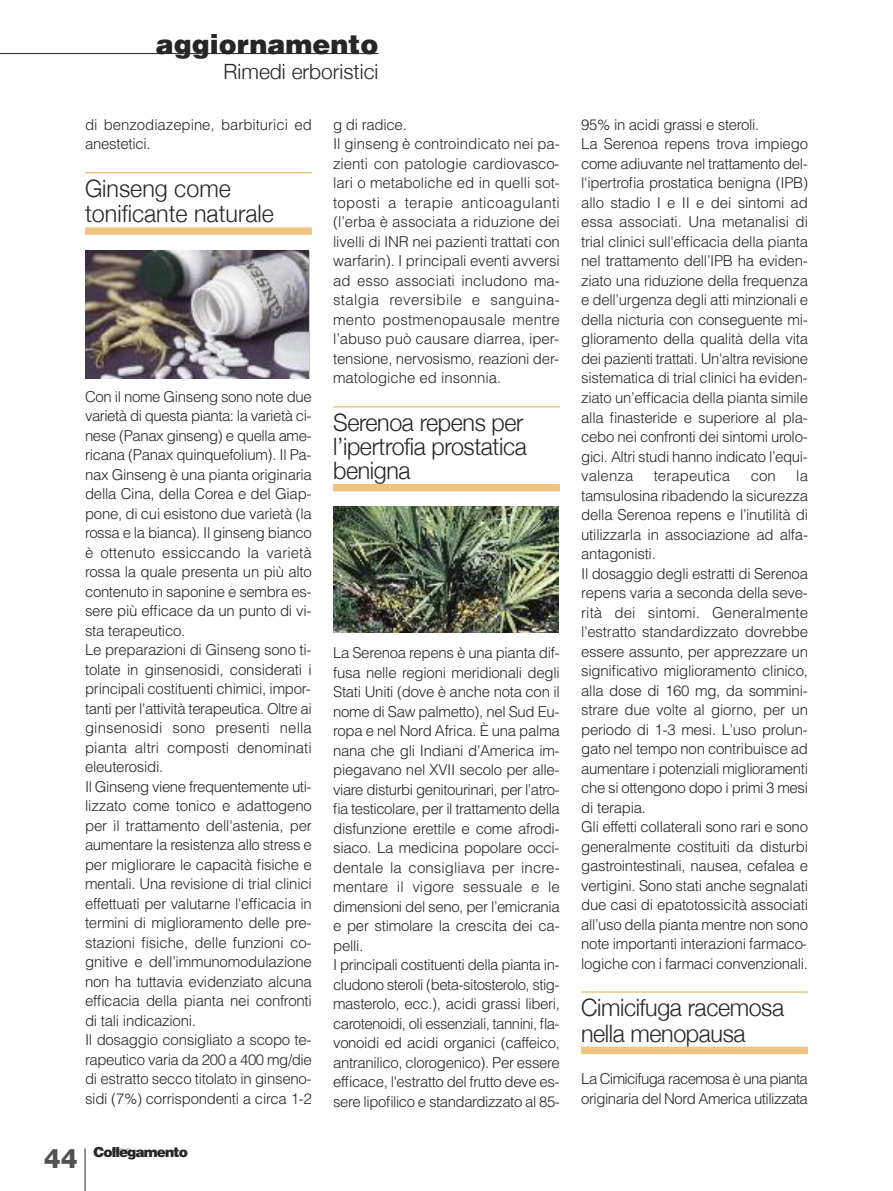
<style>
.page{position:relative;width:893px;height:1191px;background:#fff}
.page>*{position:absolute;margin:0;border:0;box-sizing:border-box;transform-origin:0 0}
.t1{font:900 27px "Helvetica";color:#272627}
.t2{font:300 24px/25.5px "Helvetica Neue";letter-spacing:-.015em;color:#272627}
.t3{font:300 21px "Helvetica Neue";color:#272627}
.t4{font:300 15px/19.5px "Helvetica";letter-spacing:-.02em;color:#272627}
.t5{font:300 15px/19.5px "Helvetica";color:#272627}
.t6{font:300 15px "Helvetica";letter-spacing:.005em;color:#272627}
.t7{font:900 13.8px "Helvetica";letter-spacing:-.07em;color:#272627}
.t8{font:300 6.45px "Helvetica Neue";color:#272627}
.s1{font-family:"Helvetica Neue";font-weight:800;font-size:27px;color:#525152}
</style>
<div class="page">
<hr style="left:85px;top:1148px;width:1px;height:43px;background:#272627">
<hr style="left:0;top:53px;width:378px;height:1px;background:#272627">
<hr style="left:85px;top:172px;width:227px;height:1px;background:#efc480">
<div style="left:85px;top:227px;width:227px;height:8px;background:#efc480"></div>
<hr style="left:333px;top:406px;width:227px;height:1px;background:#efc480">
<div style="left:333px;top:484px;width:227px;height:7px;background:#efc480"></div>
<hr style="left:581px;top:991px;width:227px;height:1px;background:#efc480">
<div style="left:581px;top:1046px;width:227px;height:8px;background:#efc480"></div>
<img style="left:85px;top:251px;width:223px;height:127px">
<img style="left:334px;top:506px;width:224px;height:126px">
<h1 class="t1" style="left:156px;top:29px;width:224px">aggiornamento</h1>
<h3 class="t3" style="left:224px;top:58px;width:156px">Rimedi erboristici</h3>
<p class="t4" style="left:85px;top:115px;width:228px">di benzodiazepine, barbiturici ed anestetici.</p>
<h2 class="t2" style="left:85px;top:175px;width:190px">Ginseng come tonificante naturale</h2>
<p class="t4" style="left:85px;top:387px;width:228px">Con il nome Ginseng sono note due varietà di questa pianta: la varietà ci&shy;nese (Panax ginseng) e quella ame&shy;ricana (Panax quinquefolium). Il Pa&shy;nax Ginseng è una pianta originaria della Cina, della Corea e del Giap&shy;pone, di cui esistono due varietà (la rossa e la bianca). Il ginseng bianco è ottenuto essiccando la varietà rossa la quale presenta un più alto contenuto in saponine e sembra es&shy;sere più efficace da un punto di vi&shy;sta terapeutico.<br>Le preparazioni di Ginseng sono ti&shy;tolate in ginsenosidi, considerati i principali costituenti chimici, impor&shy;tanti per l'attività terapeutica. Oltre ai ginsenosidi sono presenti nella pianta altri composti denominati eleuterosidi.<br>Il Ginseng viene frequentemente uti&shy;lizzato come tonico e adattogeno per il trattamento dell'astenia, per aumentare la resistenza allo stress e per migliorare le capacità fisiche e mentali. Una revisione di trial clinici effettuati per valutarne l'efficacia in termini di miglioramento delle pre&shy;stazioni fisiche, delle funzioni co&shy;gnitive e dell’immunomodulazione non ha tuttavia evidenziato alcuna efficacia della pianta nei confronti di tali indicazioni.<br>Il dosaggio consigliato a scopo te&shy;rapeutico varia da 200 a 400 mg/die di estratto secco titolato in ginseno&shy;sidi (7%) corrispondenti a circa 1-2</p>
<p class="t7" style="left:44px;top:1143px;width:145px"><span class="s1">44</span> Collegamento</p>
<p class="t8" style="left:112px;top:1145px;width:20px">nuovo</p>
<p class="t5" style="left:333px;top:115px;width:228px">g di radice.<br>Il ginseng è controindicato nei pa&shy;zienti con patologie cardiovasco&shy;lari o metaboliche ed in quelli sot&shy;toposti a terapie anticoagulanti (l’erba è associata a riduzione dei livelli di INR nei pazienti trattati con warfarin). I principali eventi avversi ad esso associati includono ma&shy;stalgia reversibile e sanguina&shy;mento postmenopausale mentre l’abuso può causare diarrea, iper&shy;tensione, nervosismo, reazioni der&shy;matologiche ed insonnia.</p>
<h2 class="t2" style="left:333px;top:410px;width:195px;line-height:24px">serenoa repens per l’ipertrofia prostatica benigna</h2>
<p class="t4" style="left:333px;top:643px;width:228px">La Serenoa repens è una pianta dif&shy;fusa nelle regioni meridionali degli Stati Uniti (dove è anche nota con il nome di Saw palmetto), nel Sud Eu&shy;ropa e nel Nord Africa. È una palma nana che gli Indiani d’America im&shy;piegavano nel XVII secolo per alle&shy;viare disturbi genitourinari, per l’atro&shy;fia testicolare, per il trattamento della disfunzione erettile e come afrodi&shy;siaco. La medicina popolare occi&shy;dentale la consigliava per incre&shy;mentare il vigore sessuale e le dimensioni del seno, per l’emicrania e per stimolare la crescita dei ca&shy;pelli.<br>I principali costituenti della pianta in&shy;cludono steroli (beta-sitosterolo, stig&shy;masterolo, ecc.), acidi grassi liberi, carotenoidi, oli essenziali, tannini, fla&shy;vonoidi ed acidi organici (caffeico, antranilico, clorogenico). Per essere efficace, l'estratto del frutto deve es&shy;sere lipofilico e standardizzato al 85-</p>
<p class="t4" style="left:581px;top:115px;width:228px">95% in acidi grassi e steroli.<br>La Serenoa repens trova impiego come adiuvante nel trattamento del&shy;l'ipertrofia prostatica benigna (IPB) allo stadio I e II e dei sintomi ad essa associati. Una metanalisi di trial clinici sull'efficacia della pianta nel trattamento dell’IPB ha eviden&shy;ziato una riduzione della frequenza e dell’urgenza degli atti minzionali e della nicturia con conseguente mi&shy;glioramento della qualità della vita dei pazienti trattati. Un'altra revisione sistematica di trial clinici ha eviden&shy;ziato un’efficacia della pianta simile alla finasteride e superiore al pla&shy;cebo nei confronti dei sintomi urolo&shy;gici. Altri studi hanno indicato l’equi&shy;valenza</p>
<p class="t4" style="left:581px;top:466px;width:228px;text-indent:215px">la tamsulosina ribadendo la sicurezza della Serenoa repens e l’inutilità di utilizzarla in associazione ad alfa&shy;antagonisti.<br>Il dosaggio degli estratti di Serenoa repens varia a seconda della seve&shy;rità dei sintomi. Generalmente l'estratto standardizzato dovrebbe essere assunto, per apprezzare un significativo miglioramento clinico, alla dose di 160 mg, da sommini&shy;strare due volte al giorno, per un periodo di 1-3 mesi. L’uso prolun&shy;gato nel tempo non contribuisce ad aumentare i potenziali miglioramenti che si ottengono dopo i primi 3 mesi di terapia.<br>Gli effetti collaterali sono rari e sono generalmente costituiti da disturbi gastrointestinali, nausea, cefalea e vertigini. Sono stati anche segnalati due casi di epatotossicità associati all’uso della pianta mentre non sono note importanti interazioni farmaco&shy;logiche con i farmaci convenzionali.</p>
<h2 class="t2" style="left:581px;top:994px;width:205px">Cimicifuga racemosa nella menopausa</h2>
<p class="t4" style="left:581px;top:1069px;width:228px">La Cimicifuga racemosa è una pianta originaria del Nord America utilizzata</p>
<p class="t6" style="left:654px;top:467px;width:78px">terapeutica</p>
<p class="t4" style="left:751px;top:466px;width:27px">con</p>
</div>
